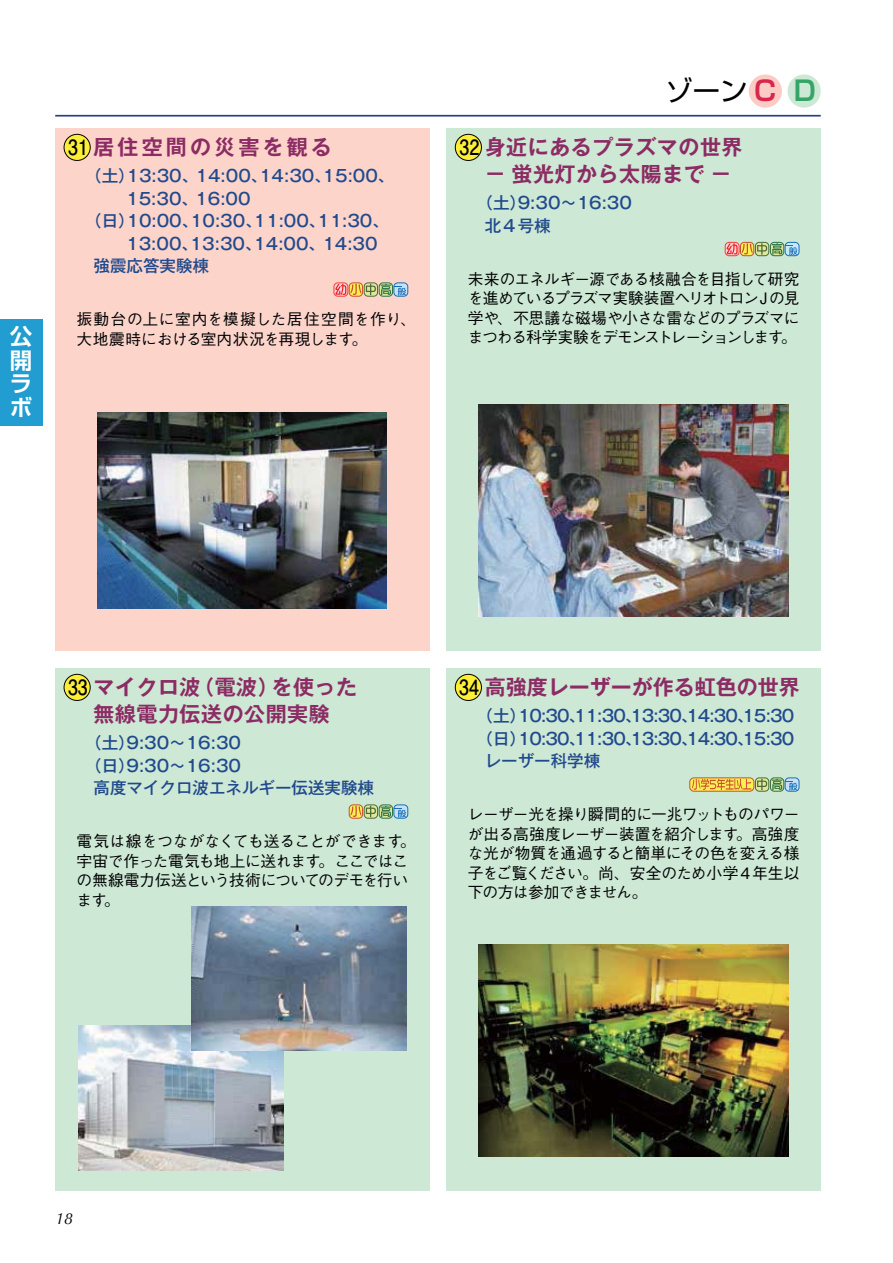
<style>
.page{position:relative;width:893px;height:1263px;background:#fff}
.page>*{position:absolute;margin:0;border:0;box-sizing:border-box;transform-origin:0 0}
.t1{font:27.3px "Shin Go Pro Regular 90 msp RKSJ H";color:#000102}
.t2{font:22.5px/23.7px "Shin Go Pro De Bold 90 msp RKSJ H";color:#fff;text-align:justify}
.t3{font:21px/27px "Gothic MB101 Pro De Bold 90 msp RKSJ H";letter-spacing:.025em;color:#8c2b64;text-align:center}
.t4{font:21px "Gothic MB101 Pro De Bold 90 msp RKSJ H";color:#8c2b64}
.t5{font:21px "Gothic MB101 Pro De Bold 90 msp RKSJ H";letter-spacing:.15em;color:#8c2b64}
.t6{font:16.5px/22.5px "Gothic MB101 Pro Medium 90 msp RKSJ H";color:#214a8d}
.t7{font:16.5px "Gothic MB101 Pro Medium 90 msp RKSJ H";letter-spacing:-.05em;color:#214a8d}
.t8{font:italic 15.9px "Optima LT Std";color:#000102}
.t9{font:15.75px/19.5px "Gothic BBB Pro Medium 90 msp RKSJ H";letter-spacing:-.04em;color:#000102;text-align:justify}
.t10{font:15.75px/19.5px "Gothic BBB Pro Medium 90 msp RKSJ H";letter-spacing:.02em;color:#000102}
.s1{font-family:"Futo Go B101 Pro Bold 90 msp RKSJ H";color:#000102}
.s2{font-family:"Shin Go Pro De Bold 90 msp RKSJ H";color:#d8264f}
.s3{font-family:"Shin Go Pro De Bold 90 msp RKSJ H";color:#35a567}
</style>
<div class="page">
<div style="left:0;top:319px;width:42px;height:106px;background:#219dd1"></div>
<hr style="left:55px;top:115px;width:766px;height:2px;background:#293f83">
<div style="left:55px;top:668px;width:374px;height:523px;background:#cde8d4"></div>
<div style="left:349px;top:804px;width:14px;height:15px;border:1px solid #cb502c;border-radius:4px"></div>
<div style="left:364px;top:804px;width:14px;height:15px;border:1px solid #4f6b39;border-radius:4px"></div>
<div style="left:379px;top:804px;width:14px;height:15px;border:1px solid #2d734b;border-radius:4px"></div>
<div style="left:393px;top:804px;width:15px;height:15px;border:1px solid #1770b8;border-radius:4px"></div>
<svg style="left:351px;top:806px;width:55px;height:12px"></svg>
<div style="left:446px;top:668px;width:375px;height:523px;background:#cde8d4"></div>
<svg style="left:690px;top:778px;width:64px;height:13px"></svg>
<div style="left:689px;top:777px;width:65px;height:15px;border:1px solid #cb502c;border-radius:4px"></div>
<svg style="left:692px;top:779px;width:59px;height:11px"></svg>
<div style="left:755px;top:777px;width:14px;height:15px;border:1px solid #4f6b39;border-radius:4px"></div>
<div style="left:770px;top:777px;width:14px;height:15px;border:1px solid #2d734b;border-radius:4px"></div>
<div style="left:785px;top:777px;width:14px;height:15px;border:1px solid #1770b8;border-radius:4px"></div>
<svg style="left:757px;top:779px;width:40px;height:12px"></svg>
<img style="left:478px;top:944px;width:311px;height:213px">
<div style="left:64px;top:674px;width:26px;height:26px;background:#fdef38;border-radius:50%"></div>
<div style="left:64px;top:674px;width:27px;height:27px;border:1px solid #050100;border-radius:50%"></div>
<div style="left:455px;top:674px;width:26px;height:26px;background:#fdef38;border-radius:50%"></div>
<div style="left:455px;top:674px;width:27px;height:27px;border:1px solid #050100;border-radius:50%"></div>
<div style="left:55px;top:128px;width:374px;height:523px;background:#fcd4ca"></div>
<div style="left:333px;top:282px;width:15px;height:15px;border:1px solid #ef413d;border-radius:4px"></div>
<div style="left:349px;top:282px;width:14px;height:15px;border:1px solid #cb502c;border-radius:4px"></div>
<div style="left:364px;top:282px;width:14px;height:15px;border:1px solid #4f6b39;border-radius:4px"></div>
<div style="left:379px;top:282px;width:14px;height:15px;border:1px solid #2d734b;border-radius:4px"></div>
<div style="left:393px;top:282px;width:15px;height:15px;border:1px solid #1770b8;border-radius:4px"></div>
<svg style="left:335px;top:284px;width:71px;height:12px"></svg>
<div style="left:446px;top:128px;width:375px;height:523px;background:#cde8d4"></div>
<div style="left:725px;top:242px;width:14px;height:14px;border:1px solid #ef413d;border-radius:4px"></div>
<div style="left:740px;top:242px;width:14px;height:14px;border:1px solid #cb502c;border-radius:4px"></div>
<div style="left:755px;top:242px;width:14px;height:14px;border:1px solid #4f6b39;border-radius:4px"></div>
<div style="left:770px;top:242px;width:14px;height:14px;border:1px solid #2d734b;border-radius:4px"></div>
<div style="left:785px;top:242px;width:14px;height:14px;border:1px solid #1770b8;border-radius:4px"></div>
<svg style="left:726px;top:243px;width:71px;height:12px"></svg>
<div style="left:64px;top:134px;width:26px;height:26px;background:#fdef38;border-radius:50%"></div>
<div style="left:64px;top:134px;width:27px;height:27px;border:1px solid #050100;border-radius:50%"></div>
<div style="left:455px;top:134px;width:26px;height:26px;background:#fdef38;border-radius:50%"></div>
<div style="left:455px;top:134px;width:27px;height:27px;border:1px solid #050100;border-radius:50%"></div>
<img style="left:478px;top:404px;width:311px;height:213px">
<img style="left:98px;top:413px;width:289px;height:195px">
<img style="left:78px;top:1025px;width:205px;height:145px">
<img style="left:192px;top:907px;width:215px;height:143px">
<div style="left:787px;top:74px;width:34px;height:34px;background:#cde8d4;border-radius:50%"></div>
<div style="left:749px;top:74px;width:33px;height:34px;background:#fbcbc4;border-radius:50%"></div>
<h2 class="t2" style="left:10px;top:328px;width:24px">公開ラボ</h2>
<h3 class="t5" style="left:68px;top:139px;width:265px"><span class="s1">31</span> 居住空間の災害を観る</h3>
<p class="t6" style="left:85px;top:167px;width:311px">（土）13:30、14:00、14:30、15:00、</p>
<p class="t6" style="left:126px;top:189px;width:126px">15:30、16:00</p>
<p class="t6" style="left:85px;top:212px;width:305px">（日）10:00、10:30、11:00、11:30、</p>
<p class="t6" style="left:126px;top:234px;width:253px">13:00、13:30、14:00、14:30</p>
<p class="t6" style="left:93px;top:257px;width:117px">強震応答実験棟</p>
<p class="t10" style="left:76px;top:312px;width:341px">振動台の上に室内を模擬した居住空間を作り、大地震時における室内状況を再現します。</p>
<h1 class="t1" style="left:665px;top:81px;width:152px">ゾーン <span class="s2">C</span> <span class="s3">D</span></h1>
<h3 class="t3" style="left:485px;top:136px;width:259px;text-align:left;text-indent:-25px"><span class="s1">32</span> 身近にあるプラズマの世界－蛍光灯から太陽まで－</h3>
<p class="t6" style="left:485px;top:194px;width:149px;text-indent:-8px">（土）9:30～16:30北４号棟</p>
<p class="t9" style="left:468px;top:271px;width:333px">未来のエネルギー源である核融合を目指して研究を進めているプラズマ実験装置ヘリオトロンＪの見学や、不思議な磁場や小さな雷などのプラズマにまつわる科学実験をデモンストレーションします。</p>
<h3 class="t3" style="left:68px;top:676px;width:291px"><span class="s1">33</span> マイクロ波（電波）を使った無線電力伝送の公開実験</h3>
<p class="t6" style="left:85px;top:734px;width:157px">（土）9:30～16:30</p>
<p class="t6" style="left:85px;top:756px;width:157px">（日）9:30～16:30</p>
<p class="t6" style="left:93px;top:779px;width:282px">高度マイクロ波エネルギー伝送実験棟</p>
<p class="t9" style="left:76px;top:834px;width:341px;text-align:left">電気は線をつながなくても送ることができます。宇宙で作った電気も地上に送れます。ここではこの無線電力伝送という技術についてのデモを行います。</p>
<h3 class="t4" style="left:459px;top:679px;width:342px"><span class="s1">34</span> 高強度レーザーが作る虹色の世界</h3>
<p class="t7" style="left:476px;top:710px;width:319px">（土）10:30、11:30、13:30、14:30、15:30</p>
<p class="t7" style="left:476px;top:732px;width:319px">（日）10:30、11:30、13:30、14:30、15:30</p>
<p class="t6" style="left:485px;top:752px;width:117px">レーザー科学棟</p>
<p class="t9" style="left:468px;top:807px;width:333px">レーザー光を操り瞬間的に一兆ワットものパワーが出る高強度レーザー装置を紹介します。高強度な光が物質を通過すると簡単にその色を変える様子をご覧ください。尚、安全のため小学４年生以下の方は参加できません。</p>
<p class="t8" style="left:55px;top:1210px;width:19px">18</p>
</div>
